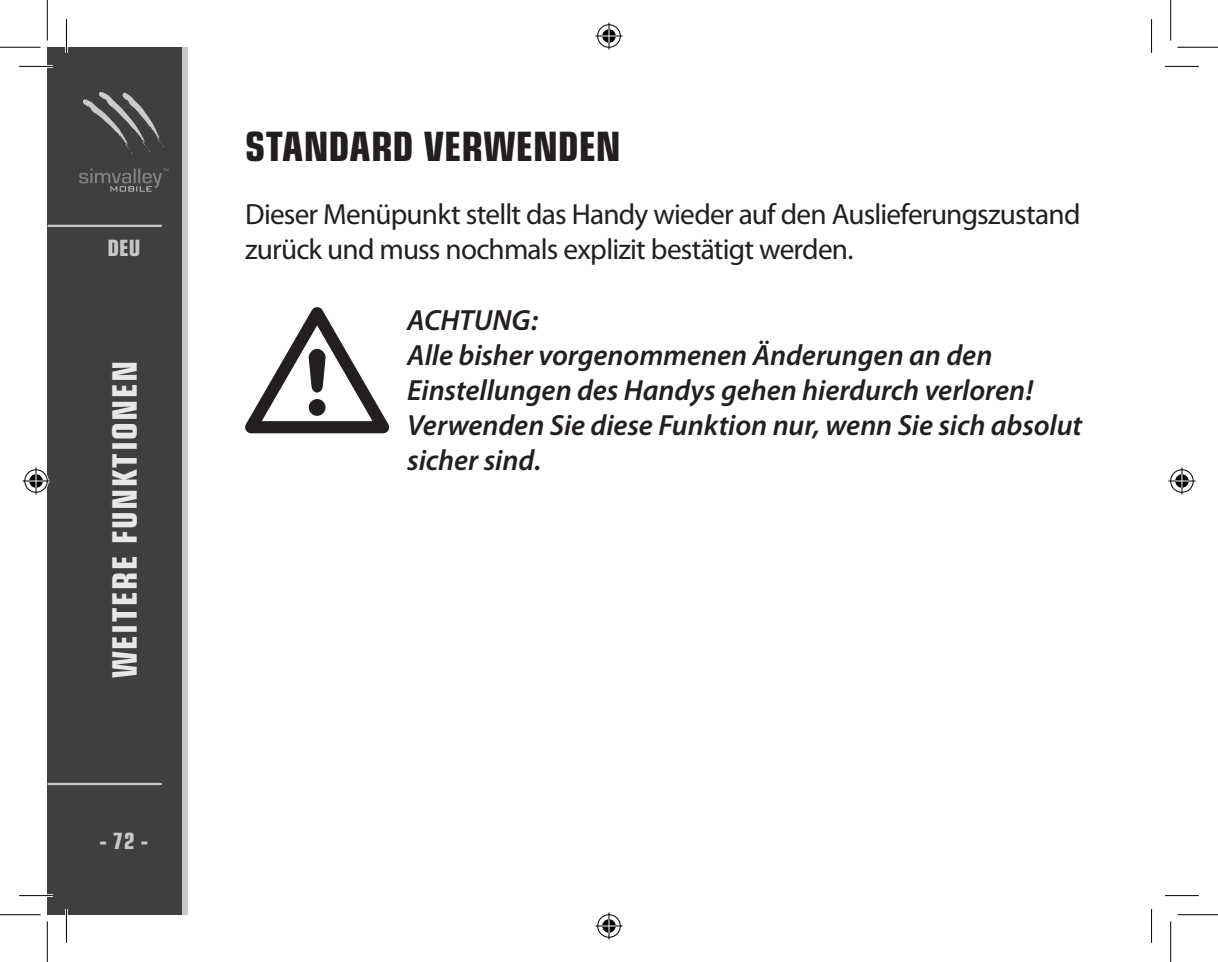
<style>
.page{position:relative;width:1218px;height:962px;background:#fff}
.page>*{position:absolute;margin:0;border:0;box-sizing:border-box;transform-origin:0 0}
.t1{font:700 condensed 40.5px "Eurostile";letter-spacing:-.005em;color:#231f20}
.t2{font:700 condensed 33.75px "Eurostile";letter-spacing:.05em;color:#e6e7e9}
.t3{font:italic 600 29.25px/35.1px "Myriad Pro";letter-spacing:-.005em;color:#231f20}
.t4{font:29.25px/35.1px "Myriad Pro";letter-spacing:-.025em;color:#231f20}
.t5{font:700 condensed 22.5px "Eurostile";color:#c7c8ca}
</style>
<div class="page">
<svg style="left:181px;top:47px;width:7px;height:868px;background:#b3b4b6"></svg>
<div style="left:47px;top:47px;width:134px;height:868px;background:#3f3f40"></div>
<svg style="left:83px;top:92px;width:81px;height:62px"></svg>
<svg style="left:79px;top:169px;width:89px;height:23px"></svg>
<hr style="left:48px;top:225px;width:113px;height:2px;background:#c7c8ca">
<hr style="left:48px;top:783px;width:113px;height:2px;background:#c7c8ca">
<svg style="left:245px;top:307px;width:144px;height:126px"></svg>
<hr style="left:19px;top:65px;width:34px;height:3px;background:#fff">
<hr style="left:19px;top:894px;width:34px;height:3px;background:#fff">
<hr style="left:65px;top:19px;width:3px;height:34px;background:#fff">
<hr style="left:65px;top:909px;width:3px;height:34px;background:#fff">
<hr style="left:19px;top:66px;width:34px;height:1px;background:#000">
<hr style="left:1164px;top:66px;width:34px;height:1px;background:#000">
<hr style="left:19px;top:895px;width:34px;height:1px;background:#000">
<hr style="left:1164px;top:895px;width:34px;height:1px;background:#000">
<hr style="left:66px;top:19px;width:1px;height:34px;background:#000">
<hr style="left:66px;top:909px;width:1px;height:34px;background:#000">
<hr style="left:1150px;top:19px;width:1px;height:34px;background:#000">
<hr style="left:1150px;top:909px;width:1px;height:34px;background:#000">
<hr style="left:0;top:47px;width:41px;height:1px;background:#000">
<hr style="left:1177px;top:47px;width:40px;height:1px;background:#000">
<hr style="left:0;top:914px;width:41px;height:1px;background:#000">
<hr style="left:1177px;top:914px;width:40px;height:1px;background:#000">
<hr style="left:47px;top:0;width:1px;height:40px;background:#000">
<hr style="left:47px;top:921px;width:1px;height:41px;background:#000">
<hr style="left:1169px;top:0;width:1px;height:40px;background:#000">
<hr style="left:1169px;top:921px;width:1px;height:41px;background:#000">
<svg style="left:595px;top:23px;width:27px;height:27px"></svg>
<svg style="left:595px;top:912px;width:27px;height:27px"></svg>
<svg style="left:23px;top:467px;width:27px;height:27px"></svg>
<svg style="left:1168px;top:467px;width:27px;height:27px"></svg>
<p class="t5" style="left:107px;top:234px;width:34px">DEU</p>
<p class="t2" style="left:104px;top:678px;width:319px;rotate:-90deg">WEITERE FUNKTIONEN</p>
<p class="t5" style="left:99px;top:827px;width:50px">- 72 -</p>
<h1 class="t1" style="left:245px;top:122px;width:377px">STANDARD VERWENDEN</h1>
<p class="t4" style="left:245px;top:198px;width:836px">Dieser Menüpunkt stellt das Handy wieder auf den Auslieferungszustand zurück und muss nochmals explizit bestätigt werden.</p>
<p class="t3" style="left:407px;top:303px;width:676px">ACHTUNG:<br>Alle bisher vorgenommenen Änderungen an den Einstellungen des Handys gehen hierdurch verloren!<br>Verwenden Sie diese Funktion nur, wenn Sie sich absolut sicher sind.</p>
</div>
